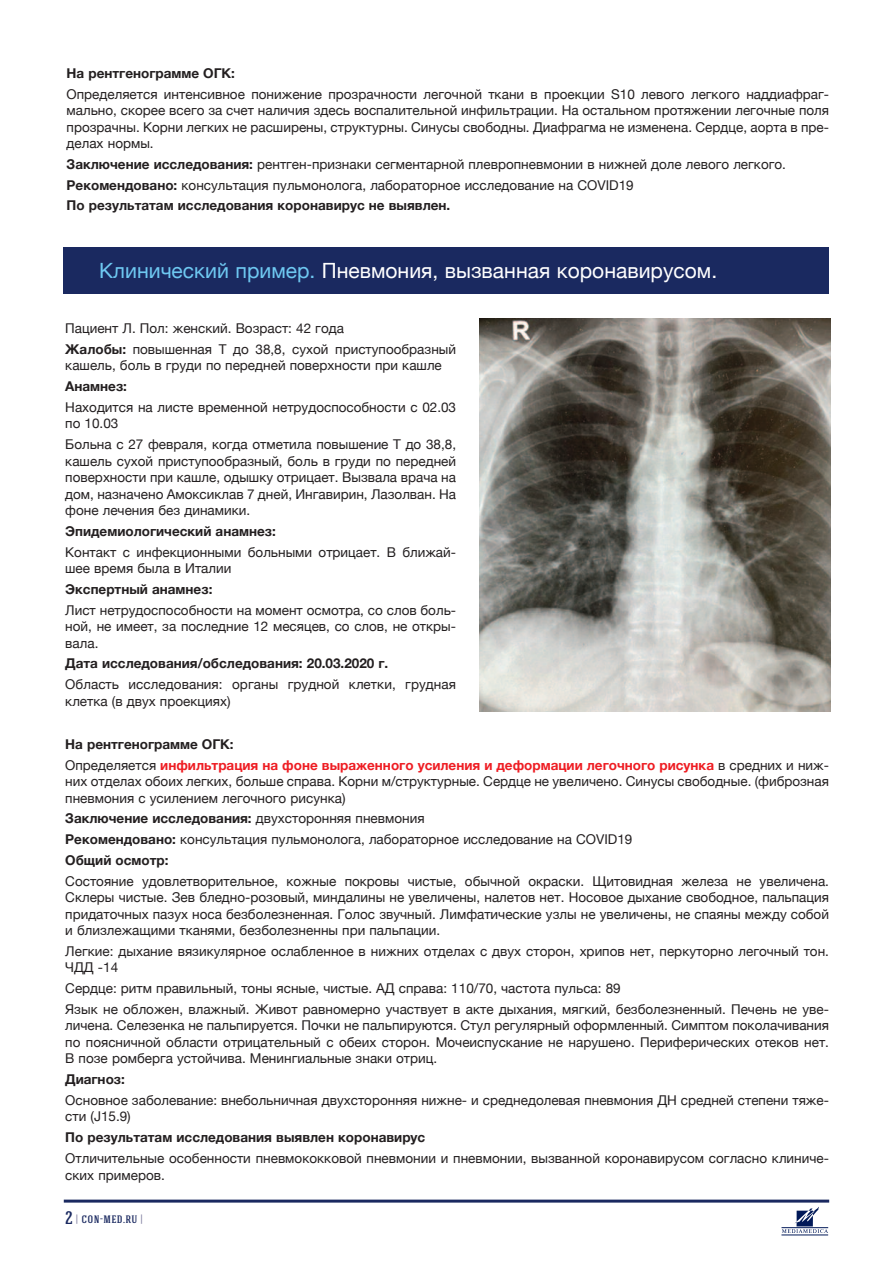
<style>
.page{position:relative;width:893px;height:1263px;background:#fff}
.page>*{position:absolute;margin:0;border:0;box-sizing:border-box;transform-origin:0 0}
.t1{font:21px "Helvetica Neue";color:#fff}
.t2{font:13.5px/16.5px "Helvetica Neue";color:#231f20}
.t3{font:700 13.5px "Helvetica Neue";color:#231f20}
.t4{font:700 13.5px/20.7px "Helvetica Neue";color:#ee1d23}
.t5{font:500 12px "Hagin Caps";letter-spacing:.025em;color:#1a2960}
.s1{font-weight:700}
.s2{color:#6ec8f1}
.s3{color:#231f20}
.s4{font-weight:400;color:#231f20}
.s5{font-size:18px}
.s6{color:#777699}
</style>
<div class="page">
<hr style="left:64px;top:1199px;width:765px;height:3px;background:#1a2960">
<svg style="left:782px;top:1206px;width:46px;height:27px"></svg>
<hr style="left:781px;top:1227px;width:47px;height:1px;background:#011958">
<hr style="left:781px;top:1235px;width:47px;height:1px;background:#011958">
<div style="left:64px;top:248px;width:765px;height:46px;background:#1a2960"></div>
<img style="left:479px;top:319px;width:351px;height:393px">
<p class="t3" style="left:67px;top:65px;width:170px">На рентгенограмме ОГК:</p>
<p class="t2" style="left:67px;top:85px;width:764px;text-align:justify">Определяется интенсивное понижение прозрачности легочной ткани в проекции S10 левого легкого наддиафраг&shy;мально, скорее всего за счет наличия здесь воспалительной инфильтрации. На остальном протяжении легочные поля прозрачны. Корни легких не расширены, структурны. Синусы свободны. Диафрагма не изменена. Сердце, аорта в пре&shy;делах нормы.</p>
<p class="t2" style="left:67px;top:154px;width:721px;line-height:20.7px"><span class="s1">Заключение исследования:</span> рентген-признаки сегментарной плевропневмонии в нижней доле левого легкого.<br><span class="s1">Рекомендовано:</span> консультация пульмонолога, лабораторное исследование на COVID19<br><span class="s1">По результатам исследования коронавирус не выявлен.</span></p>
<h1 class="t1" style="left:99px;top:258px;width:619px"><span class="s2">Клинический пример.</span> Пневмония, вызванная коронавирусом.</h1>
<p class="t2" style="left:65px;top:318px;width:392px;line-height:20.7px">Пациент Л. Пол: женский. Возраст: 42 года<br><span class="s1">Жалобы:</span> повышенная Т до 38,8, сухой приступообразный</p>
<p class="t2" style="left:65px;top:357px;width:378px">кашель, боль в груди по передней поверхности при кашле</p>
<p class="t3" style="left:65px;top:378px;width:63px">Анамнез:</p>
<p class="t2" style="left:65px;top:398px;width:392px">Находится на листе временной нетрудоспособности с 02.03 по 10.03</p>
<p class="t2" style="left:65px;top:436px;width:392px;text-align:justify">Больна с 27 февраля, когда отметила повышение Т до 38,8, кашель сухой приступообразный, боль в груди по передней поверхности при кашле, одышку отрицает. Вызвала врача на дом, назначено амоксиклав 7 дней, Ингавирин, Лазолван. На фоне лечения без динамики.</p>
<p class="t3" style="left:65px;top:523px;width:212px">Эпидемиологический анамнез:</p>
<p class="t2" style="left:65px;top:543px;width:392px">Контакт с инфекционными больными отрицает. В ближай&shy;шее время была в Италии</p>
<p class="t3" style="left:65px;top:581px;width:149px">Экспертный анамнез:</p>
<p class="t2" style="left:65px;top:601px;width:392px;text-align:justify">Лист нетрудоспособности на момент осмотра, со слов боль&shy;ной, не имеет, за последние 12 месяцев, со слов, не откры&shy;вала.</p>
<p class="t3" style="left:65px;top:655px;width:325px">Дата исследования/обследования: 20.03.2020 г.</p>
<p class="t2" style="left:65px;top:676px;width:392px">Область исследования: органы грудной клетки, грудная клетка (в двух проекциях)</p>
<p class="t4" style="left:65px;top:733px;width:765px"><span class="s3">На рентгенограмме ОГК:<br></span><span class="s4">Определяется</span> инфильтрация на фоне выраженного усиления и деформации легочного рисунка <span class="s4">в средних и ниж-</span></p>
<p class="t2" style="left:65px;top:773px;width:765px">них отделах обоих легких, больше справа. Корни м/структурные. Сердце не увеличено. Синусы свободные. (фиброзная пневмония с усилением легочного рисунка)</p>
<p class="t2" style="left:65px;top:808px;width:569px;line-height:20.7px"><span class="s1">Заключение исследования:</span> двухсторонняя пневмония<br><span class="s1">Рекомендовано:</span> консультация пульмонолога, лабораторное исследование на COVID19<br><span class="s1">Общий осмотр:</span></p>
<p class="t2" style="left:65px;top:872px;width:765px;text-align:justify">Состояние удовлетворительное, кожные покровы чистые, обычной окраски. Щитовидная железа не увеличена.<br>Склеры чистые. Зев бледно-розовый, миндалины не увеличены, налетов нет. Носовое дыхание свободное, пальпация придаточных пазух носа безболезненная. Голос звучный. Лимфатические узлы не увеличены, не спаяны между собой и близлежащими тканями, безболезненны при пальпации.</p>
<p class="t2" style="left:65px;top:943px;width:765px">Легкие: дыхание вязикулярное ослабленное в нижних отделах с двух сторон, хрипов нет, перкуторно легочный тон.<br>ЧДД -14</p>
<p class="t2" style="left:65px;top:978px;width:765px;line-height:20.7px">Сердце: ритм правильный, тоны ясные, чистые. аД справа: 110/70, частота пульса: 89<br>Язык не обложен, влажный. Живот равномерно участвует в акте дыхания, мягкий, безболезненный. Печень не уве-</p>
<p class="t2" style="left:65px;top:1017px;width:765px;text-align:justify">личена. Селезенка не пальпируется. Почки не пальпируются. Стул регулярный оформленный. Симптом поколачивания по поясничной области отрицательный с обеих сторон. Мочеиспускание не нарушено. Периферических отеков нет.<br>В позе ромберга устойчива. Менингиальные знаки отриц.</p>
<p class="t3" style="left:65px;top:1071px;width:61px">Диагноз:</p>
<p class="t2" style="left:65px;top:1092px;width:765px">Основное заболевание: внебольничная двухсторонняя нижне- и среднедолевая пневмония ДН средней степени тяже&shy;сти (J15.9)</p>
<p class="t3" style="left:65px;top:1129px;width:362px">По результатам исследования выявлен коронавирус</p>
<p class="t2" style="left:65px;top:1150px;width:765px">Отличительные особенности пневмококковой пневмонии и пневмонии, вызванной коронавирусом согласно клиниче&shy;ских примеров.</p>
<p class="t5" style="left:65px;top:1214px;width:79px"><span class="s5">2</span> <span class="s6">|</span> CON-MED.RU <span class="s6">|</span></p>
</div>
